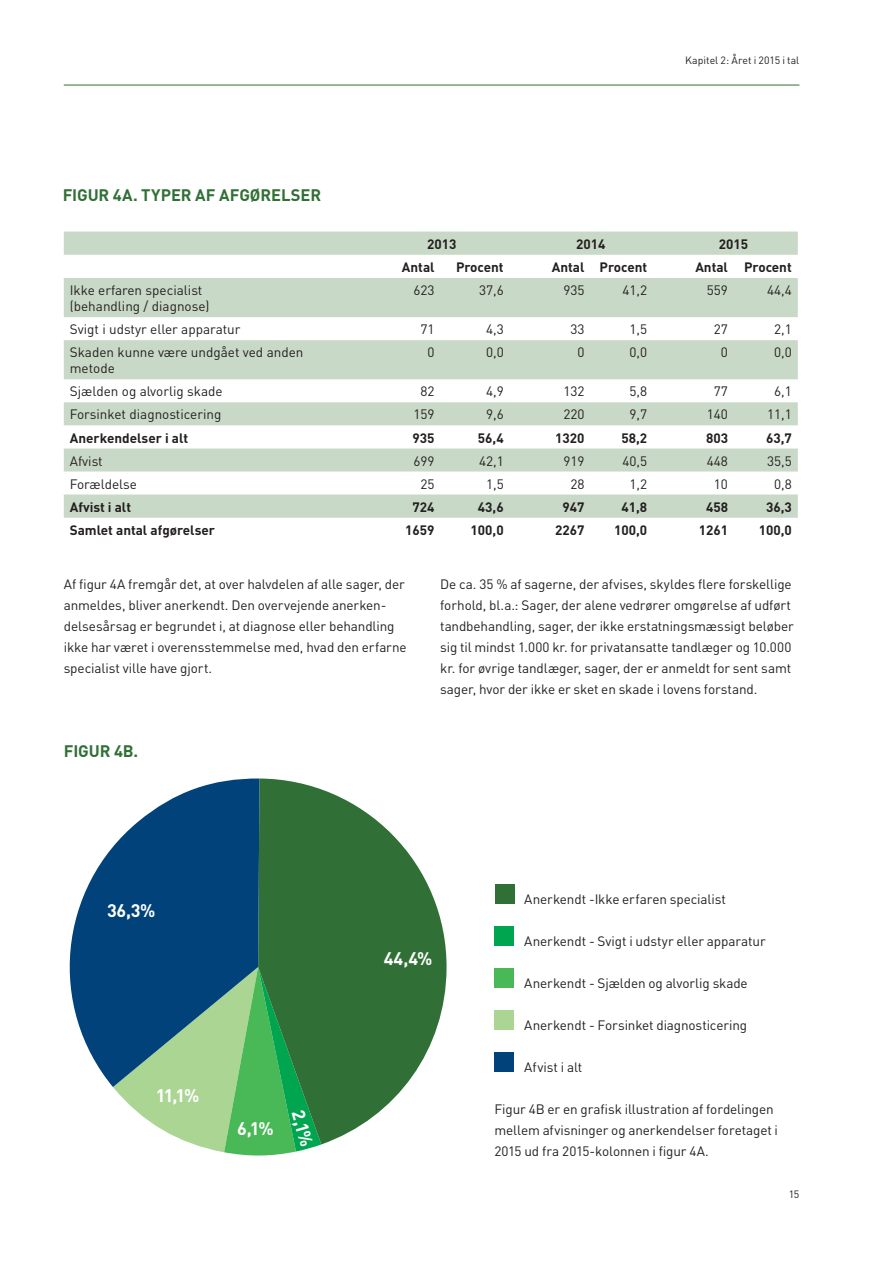
<style>
.page{position:relative;width:893px;height:1263px;background:#fff}
.page>*{position:absolute;margin:0;border:0;box-sizing:border-box;transform-origin:0 0}
.Brødtekst{font:700 18px "DIN";color:#fff}
.Brødtekst-2{font:700 16.5px "DIN";letter-spacing:-.005em;color:#307036}
.Brødtekst-3{font:13.5px/21px "DIN";letter-spacing:-.005em;color:#231f20}
.t1{font:700 13.5px "DIN";color:#231f20}
.Brødtekst-4{font:10.5px "DIN";color:#231f20}
</style>
<div class="page">
<svg style="left:113px;top:1087px;width:208px;height:69px"></svg>
<svg style="left:258px;top:778px;width:189px;height:366px;fill:#307036"></svg>
<svg style="left:69px;top:778px;width:190px;height:309px;fill:#004279"></svg>
<svg style="left:64px;top:232px;width:734px;height:286px;fill:#c9d9c7"></svg>
<div style="left:495px;top:884px;width:20px;height:20px;background:#307036"></div>
<div style="left:494px;top:1052px;width:20px;height:20px;background:#004279"></div>
<div style="left:494px;top:1010px;width:20px;height:20px;background:#abd593"></div>
<div style="left:494px;top:968px;width:20px;height:20px;background:#49b857"></div>
<div style="left:494px;top:926px;width:20px;height:20px;background:#00a54f"></div>
<hr style="left:64px;top:85px;width:735px;height:1px;background:#307036">
<p class="Brødtekst-2" style="left:63px;top:184px;width:260px">FIGUR 4A. TYPER AF AFGØRELSER</p>
<p class="Brødtekst-4" style="left:685px;top:53px;width:116px">Kapitel 2: Året i 2015 i tal</p>
<p class="t1" style="left:427px;top:235px;width:31px">2013</p>
<p class="t1" style="left:576px;top:235px;width:31px">2014</p>
<p class="t1" style="left:719px;top:235px;width:31px">2015</p>
<p class="t1" style="left:402px;top:258px;width:34px">Antal</p>
<p class="t1" style="left:456px;top:258px;width:49px">Procent</p>
<p class="t1" style="left:552px;top:258px;width:34px">Antal</p>
<p class="t1" style="left:600px;top:258px;width:49px">Procent</p>
<p class="t1" style="left:695px;top:258px;width:34px">Antal</p>
<p class="t1" style="left:744px;top:258px;width:49px">Procent</p>
<p class="Brødtekst-3" style="left:70px;top:282px;width:141px;line-height:16.2px">Ikke erfaren specialist (behandling / diagnose)</p>
<p class="Brødtekst-3" style="left:413px;top:279px;width:23px">623</p>
<p class="Brødtekst-3" style="left:479px;top:279px;width:26px">37,6</p>
<p class="Brødtekst-3" style="left:563px;top:279px;width:23px">935</p>
<p class="Brødtekst-3" style="left:622px;top:279px;width:26px">41,2</p>
<p class="Brødtekst-3" style="left:707px;top:279px;width:23px">559</p>
<p class="Brødtekst-3" style="left:767px;top:279px;width:26px">44,4</p>
<p class="Brødtekst-3" style="left:70px;top:319px;width:172px">Svigt i udstyr eller apparatur</p>
<p class="Brødtekst-3" style="left:420px;top:319px;width:16px">71</p>
<p class="Brødtekst-3" style="left:486px;top:319px;width:19px">4,3</p>
<p class="Brødtekst-3" style="left:570px;top:319px;width:16px">33</p>
<p class="Brødtekst-3" style="left:630px;top:319px;width:19px">1,5</p>
<p class="Brødtekst-3" style="left:714px;top:319px;width:16px">27</p>
<p class="Brødtekst-3" style="left:774px;top:319px;width:19px">2,1</p>
<p class="Brødtekst-3" style="left:70px;top:344px;width:235px;line-height:16.2px">Skaden kunne være undgået ved anden metode</p>
<p class="Brødtekst-3" style="left:428px;top:341px;width:9px">0</p>
<p class="Brødtekst-3" style="left:486px;top:341px;width:19px">0,0</p>
<p class="Brødtekst-3" style="left:577px;top:341px;width:9px">0</p>
<p class="Brødtekst-3" style="left:630px;top:341px;width:19px">0,0</p>
<p class="Brødtekst-3" style="left:721px;top:341px;width:9px">0</p>
<p class="Brødtekst-3" style="left:774px;top:341px;width:19px">0,0</p>
<p class="Brødtekst-3" style="left:70px;top:381px;width:154px">Sjælden og alvorlig skade</p>
<p class="Brødtekst-3" style="left:420px;top:381px;width:16px">82</p>
<p class="Brødtekst-3" style="left:486px;top:381px;width:19px">4,9</p>
<p class="Brødtekst-3" style="left:563px;top:381px;width:23px">132</p>
<p class="Brødtekst-3" style="left:630px;top:381px;width:19px">5,8</p>
<p class="Brødtekst-3" style="left:714px;top:381px;width:16px">77</p>
<p class="Brødtekst-3" style="left:774px;top:381px;width:19px">6,1</p>
<p class="Brødtekst-3" style="left:70px;top:404px;width:153px">Forsinket diagnosticering</p>
<p class="Brødtekst-3" style="left:413px;top:404px;width:23px">159</p>
<p class="Brødtekst-3" style="left:486px;top:404px;width:19px">9,6</p>
<p class="Brødtekst-3" style="left:563px;top:404px;width:23px">220</p>
<p class="Brødtekst-3" style="left:630px;top:404px;width:19px">9,7</p>
<p class="Brødtekst-3" style="left:707px;top:404px;width:23px">140</p>
<p class="Brødtekst-3" style="left:767px;top:404px;width:26px">11,1</p>
<p class="t1" style="left:70px;top:429px;width:120px">Anerkendelser i alt</p>
<p class="t1" style="left:413px;top:429px;width:23px">935</p>
<p class="t1" style="left:478px;top:429px;width:27px">56,4</p>
<p class="t1" style="left:555px;top:429px;width:31px">1320</p>
<p class="t1" style="left:621px;top:429px;width:27px">58,2</p>
<p class="t1" style="left:706px;top:429px;width:23px">803</p>
<p class="t1" style="left:766px;top:429px;width:27px">63,7</p>
<p class="Brødtekst-3" style="left:70px;top:450px;width:34px">Afvist</p>
<p class="Brødtekst-3" style="left:413px;top:450px;width:23px">699</p>
<p class="Brødtekst-3" style="left:479px;top:450px;width:26px">42,1</p>
<p class="Brødtekst-3" style="left:563px;top:450px;width:23px">919</p>
<p class="Brødtekst-3" style="left:622px;top:450px;width:26px">40,5</p>
<p class="Brødtekst-3" style="left:707px;top:450px;width:23px">448</p>
<p class="Brødtekst-3" style="left:767px;top:450px;width:26px">35,5</p>
<p class="Brødtekst-3" style="left:70px;top:473px;width:69px">Forældelse</p>
<p class="Brødtekst-3" style="left:420px;top:473px;width:16px">25</p>
<p class="Brødtekst-3" style="left:486px;top:473px;width:19px">1,5</p>
<p class="Brødtekst-3" style="left:570px;top:473px;width:16px">28</p>
<p class="Brødtekst-3" style="left:630px;top:473px;width:19px">1,2</p>
<p class="Brødtekst-3" style="left:714px;top:473px;width:16px">10</p>
<p class="Brødtekst-3" style="left:774px;top:473px;width:19px">0,8</p>
<p class="t1" style="left:70px;top:498px;width:63px">Afvist i alt</p>
<p class="t1" style="left:413px;top:498px;width:23px">724</p>
<p class="t1" style="left:478px;top:498px;width:27px">43,6</p>
<p class="t1" style="left:562px;top:498px;width:23px">947</p>
<p class="t1" style="left:621px;top:498px;width:27px">41,8</p>
<p class="t1" style="left:706px;top:498px;width:23px">458</p>
<p class="t1" style="left:766px;top:498px;width:27px">36,3</p>
<p class="t1" style="left:70px;top:521px;width:147px">Samlet antal afgørelser</p>
<p class="t1" style="left:405px;top:521px;width:31px">1659</p>
<p class="t1" style="left:471px;top:521px;width:35px">100,0</p>
<p class="t1" style="left:555px;top:521px;width:31px">2267</p>
<p class="t1" style="left:614px;top:521px;width:35px">100,0</p>
<p class="t1" style="left:699px;top:521px;width:31px">1261</p>
<p class="t1" style="left:759px;top:521px;width:35px">100,0</p>
<p class="Brødtekst-3" style="left:64px;top:573px;width:344px">Af figur 4A fremgår det, at over halvdelen af alle sager, der anmeldes, bliver anerkendt. Den overvejende anerken&shy;delsesårsag er begrundet i, at diagnose eller behandling ikke har været i overensstemmelse med, hvad den erfarne specialist ville have gjort.</p>
<p class="Brødtekst-2" style="left:64px;top:740px;width:76px">FIGUR 4B.</p>
<p class="Brødtekst-3" style="left:440px;top:573px;width:355px">De ca. 35 % af sagerne, der afvises, skyldes flere forskellige forhold, bl.a.: Sager, der alene vedrører omgørelse af udført tandbehandling, sager, der ikke erstatningsmæssigt beløber sig til mindst 1.000 kr. for privatansatte tandlæger og 10.000 kr. for øvrige tandlæger, sager, der er anmeldt for sent samt sager, hvor der ikke er sket en skade i lovens forstand.</p>
<p class="Brødtekst" style="left:107px;top:898px;width:50px">36,3%</p>
<p class="Brødtekst" style="left:156px;top:1084px;width:45px">11,1%</p>
<p class="Brødtekst" style="left:237px;top:1116px;width:38px">6,1%</p>
<p class="Brødtekst" style="left:309px;top:1107px;width:38px;rotate:74deg">2,1%</p>
<p class="Brødtekst" style="left:384px;top:947px;width:50px">44,4%</p>
<p class="Brødtekst-3" style="left:524px;top:888px;width:203px">Anerkendt -Ikke erfaren specialist</p>
<p class="Brødtekst-3" style="left:524px;top:930px;width:243px">Anerkendt - Svigt i udstyr eller apparatur</p>
<p class="Brødtekst-3" style="left:524px;top:972px;width:225px">Anerkendt - Sjælden og alvorlig skade</p>
<p class="Brødtekst-3" style="left:524px;top:1014px;width:224px">Anerkendt - Forsinket diagnosticering</p>
<p class="Brødtekst-3" style="left:524px;top:1056px;width:60px">Afvist i alt</p>
<p class="Brødtekst-3" style="left:494px;top:1098px;width:285px">Figur 4B er en grafisk illustration af fordelingen mellem afvisninger og anerkendelser foretaget i<br>2015 ud fra 2015-kolonnen i figur 4A.</p>
<p class="Brødtekst-4" style="left:789px;top:1187px;width:12px">15</p>
</div>
